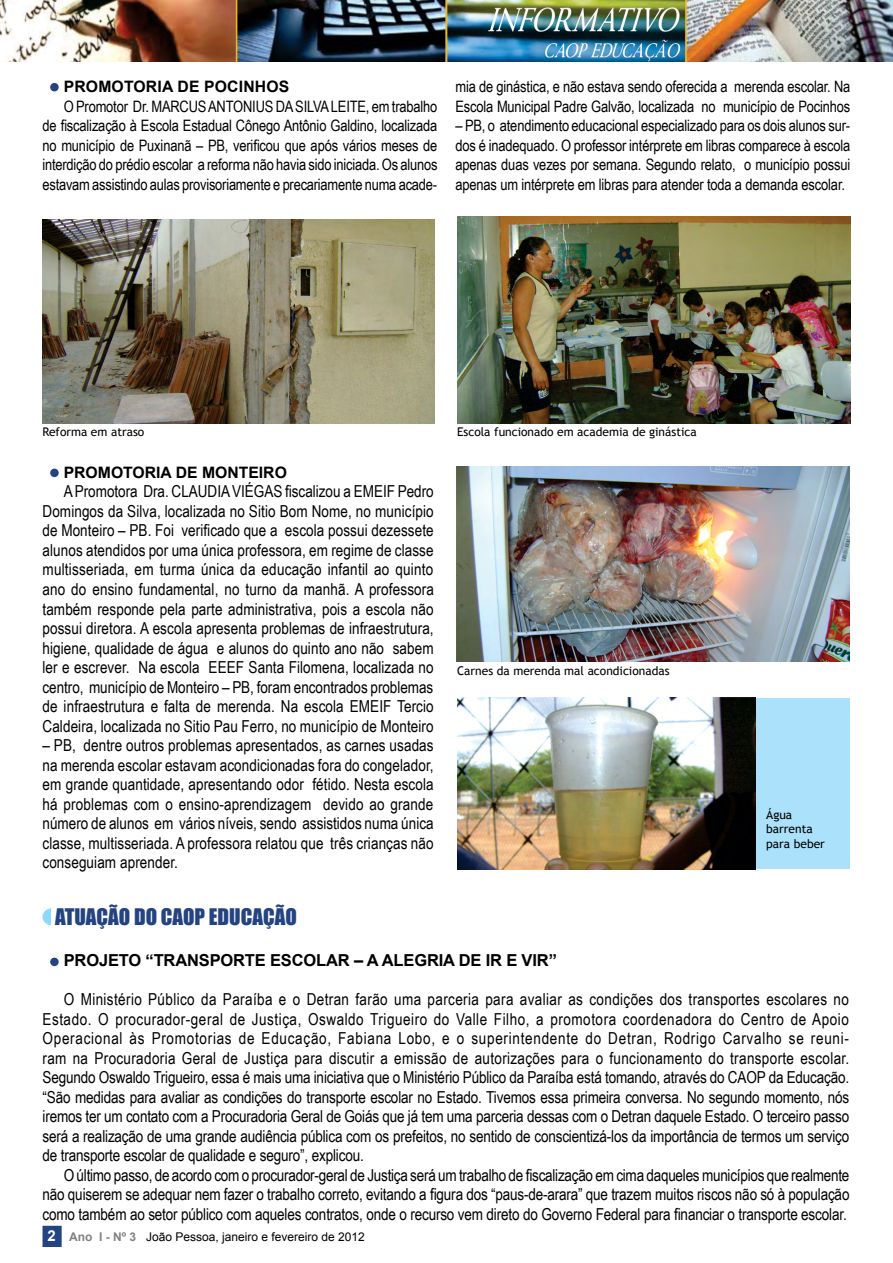
<style>
.page{position:relative;width:893px;height:1263px;background:#fff}
.page>*{position:absolute;margin:0;border:0;box-sizing:border-box;transform-origin:0 0}
.t1{font:21px "Impact";color:#234381}
.t2{font:16.5px/19.5px "Arial Narrow";letter-spacing:-.005em;color:#000;text-align:justify}
.t3{font:700 16.5px "Arial";letter-spacing:-.01em;color:#000}
.t4{font:15.75px/19.5px "Arial Narrow";letter-spacing:-.01em;color:#000;text-align:justify}
.t5{font:700 15.75px "Arial";color:#000}
.t6{font:12px/14.4px "Trebuchet MS";color:#000}
.t7{font:12px "Arial";color:#000}
.s1{font-weight:700;font-size:15px;color:#fff}
.s2{font-weight:700;color:#808285}
</style>
<div class="page">
<div style="left:598px;top:698px;width:252px;height:171px;background:#abe1fa"></div>
<img style="left:0;top:0;width:893px;height:62px">
<div style="left:43px;top:1226px;width:19px;height:21px;background:#234381;border:2px solid #234381"></div>
<img style="left:43px;top:220px;width:391px;height:203px">
<img style="left:457px;top:216px;width:393px;height:207px">
<div style="left:43px;top:909px;width:18px;height:16px;background:#8ed8f8;border-radius:50%"></div>
<div style="left:43px;top:908px;width:19px;height:17px;border:2px solid #8ed8f8;border-radius:50%"></div>
<div style="left:51px;top:908px;width:30px;height:26px;background:#fff"></div>
<div style="left:50px;top:83px;width:9px;height:8px;background:#234381;border-radius:50%"></div>
<div style="left:50px;top:469px;width:9px;height:8px;background:#234381;border-radius:50%"></div>
<img style="left:456px;top:466px;width:394px;height:196px">
<img style="left:457px;top:697px;width:298px;height:172px">
<div style="left:50px;top:958px;width:9px;height:8px;background:#234381;border-radius:50%"></div>
<p class="t5" style="left:64px;top:76px;width:227px">PROMOTORIA DE POCINHOS</p>
<p class="t4" style="left:43px;top:96px;width:396px;text-indent:21px">O Promotor Dr. MARCUS ANTONIUS DA SILVA LEITE, em trabalho de fiscalização à Escola Estadual Cônego Antônio Galdino, localizada no município de Puxinanã – PB, verificou que após vários meses de interdição do prédio escolar a reforma não havia sido iniciada. Os alunos estavam assistindo aulas provisoriamente e precariamente numa acade-</p>
<p class="t4" style="left:455px;top:76px;width:396px">mia de ginástica, e não estava sendo oferecida a merenda escolar. Na<br>Escola Municipal Padre Galvão, localizada no município de Pocinhos</p>
<p class="t4" style="left:455px;top:115px;width:396px">– PB, o atendimento educacional especializado para os dois alunos sur&shy;dos é inadequado. O professor intérprete em libras comparece à escola apenas duas vezes por semana. Segundo relato, o município possui apenas um intérprete em libras para atender toda a demanda escolar.</p>
<p class="t6" style="left:43px;top:425px;width:103px">Reforma em atraso</p>
<p class="t6" style="left:457px;top:425px;width:241px">Escola funcionado em academia de ginástica</p>
<p class="t5" style="left:64px;top:462px;width:225px">PROMOTORIA DE MONTEIRO</p>
<p class="t2" style="left:43px;top:481px;width:393px;text-indent:21px">A Promotora Dra. CLAUDIA VIÉGAS fiscalizou a EMEIF Pedro Domingos da Silva, localizada no Sitio Bom Nome, no município de Monteiro – PB. Foi verificado que a escola possui dezessete alunos atendidos por uma única professora, em regime de classe multisseriada, em turma única da educação infantil ao quinto ano do ensino fundamental, no turno da manhã. A professora também responde pela parte administrativa, pois a escola não possui diretora. A escola apresenta problemas de infraestrutura, higiene, qualidade de água e alunos do quinto ano não sabem ler e escrever. Na escola EEEF Santa Filomena, localizada no centro, município de Monteiro – PB, foram encontrados problemas de infraestrutura e falta de merenda. Na escola EMEIF Tercio Caldeira, localizada no Sitio Pau Ferro, no município de Monteiro</p>
<p class="t2" style="left:43px;top:735px;width:393px">– PB, dentre outros problemas apresentados, as carnes usadas na merenda escolar estavam acondicionadas fora do congelador, em grande quantidade, apresentando odor fétido. Nesta escola há problemas com o ensino-aprendizagem devido ao grande número de alunos em vários níveis, sendo assistidos numa única classe, multisseriada. A professora relatou que três crianças não conseguiam aprender.</p>
<p class="t1" style="left:55px;top:900px;width:243px">ATUAÇÃO DO CAOP EDUCAÇÃO</p>
<p class="t6" style="left:457px;top:664px;width:214px">Carnes da merenda mal acondicionadas</p>
<p class="t6" style="left:766px;top:808px;width:60px">Água barrenta para beber</p>
<p class="t3" style="left:64px;top:949px;width:495px">PROJETO “TRANSPORTE ESCOLAR – A ALEGRIA DE IR E VIR”</p>
<p class="t2" style="left:43px;top:989px;width:808px;text-indent:21px">O Ministério Público da Paraíba e o Detran farão uma parceria para avaliar as condições dos transportes escolares no Estado. O procurador-geral de Justiça, Oswaldo Trigueiro do Valle Filho, a promotora coordenadora do Centro de Apoio Operacional às Promotorias de Educação, Fabiana Lobo, e o superintendente do Detran, Rodrigo Carvalho se reuni&shy;ram na Procuradoria Geral de Justiça para discutir a emissão de autorizações para o funcionamento do transporte escolar.<br>Segundo Oswaldo Trigueiro, essa é mais uma iniciativa que o Ministério Público da Paraíba está tomando, através do CAOP da Educação. “São medidas para avaliar as condições do transporte escolar no Estado. Tivemos essa primeira conversa. No segundo momento, nós iremos ter um contato com a Procuradoria Geral de Goiás que já tem uma parceria dessas com o Detran daquele Estado. O terceiro passo será a realização de uma grande audiência pública com os prefeitos, no sentido de conscientizá-los da importância de termos um serviço de transporte escolar de qualidade e seguro”, explicou.</p>
<p class="t2" style="left:43px;top:1164px;width:808px;text-indent:21px">O último passo, de acordo com o procurador-geral de Justiça será um trabalho de fiscalização em cima daqueles municípios que realmente não quiserem se adequar nem fazer o trabalho correto, evitando a figura dos “paus-de-arara” que trazem muitos riscos não só à população como também ao setor público com aqueles contratos, onde o recurso vem direto do Governo Federal para financiar o transporte escolar.</p>
<p class="t7" style="left:47px;top:1229px;width:319px"><span class="s1">2</span> <span class="s2">Ano I - Nº 3</span> João Pessoa, janeiro e fevereiro de 2012</p>
</div>
